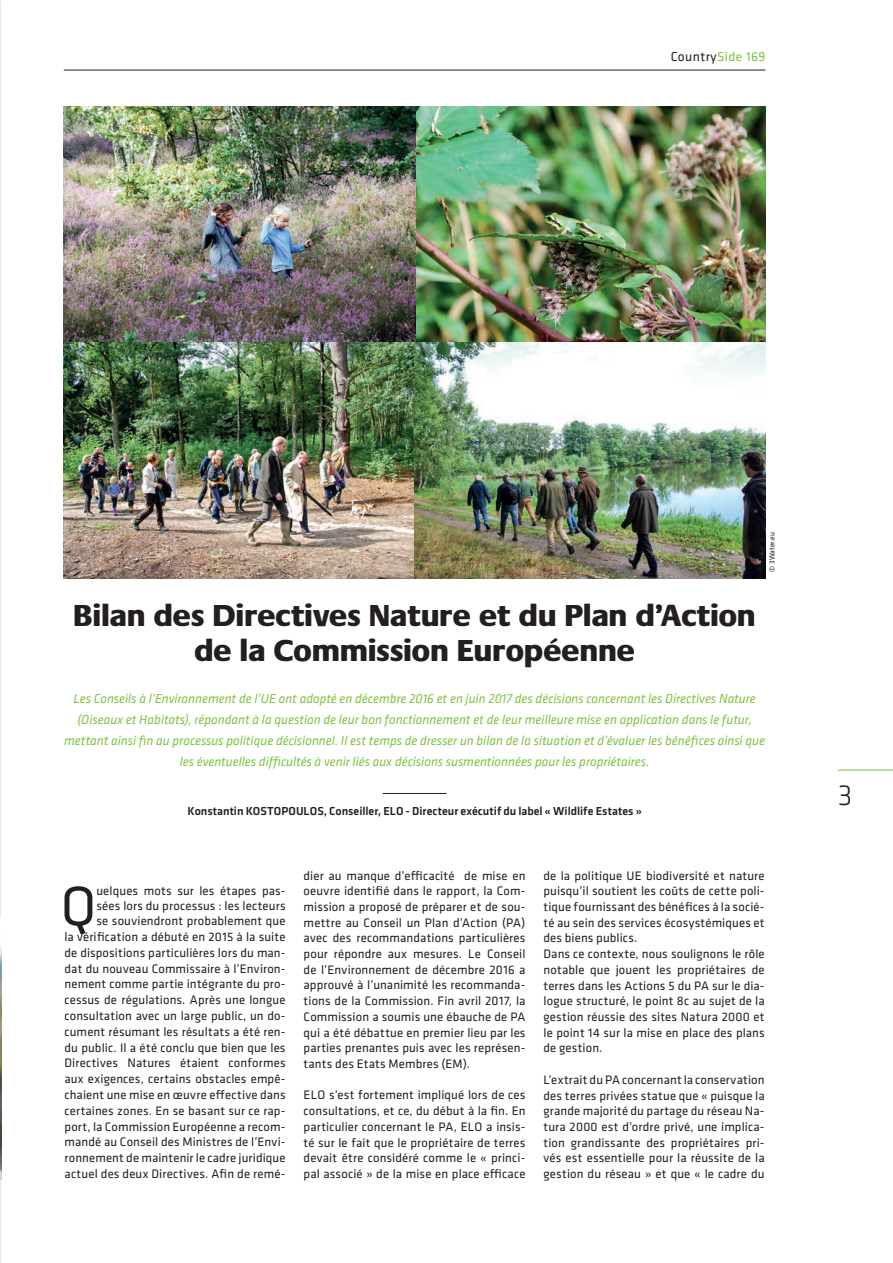
<style>
.page{position:relative;width:893px;height:1263px;background:#fff}
.page>*{position:absolute;margin:0;border:0;box-sizing:border-box;transform-origin:0 0}
.t1{font:57.75px "Klavika";color:#231f20}
.t2{font:800 31.5px/34.5px "Praxis";letter-spacing:.01em;color:#231f20;text-align:center}
.t3{font:300 30px "Klavika";color:#231f20}
.t4{font:italic 13.5px/21px "Klavika";color:#7fc241;text-align:center}
.t5{font:13.5px "Klavika";letter-spacing:.03em;color:#231f20}
.t6{font:12.75px/15.8px "Klavika";letter-spacing:.01em;color:#231f20;text-align:justify}
.t7{font:500 12px "Klavika";color:#231f20}
.t8{font:7.5px "Klavika";color:#231f20}
.s1{color:#7fc241}
</style>
<div class="page">
<hr style="left:838px;top:770px;width:55px;height:1px;background:#7fc241">
<hr style="left:64px;top:70px;width:701px;height:1px;background:#231f20">
<hr style="left:383px;top:793px;width:63px;height:1px;background:#231f20">
<img style="left:0;top:946px;width:1px;height:233px">
<img style="left:63px;top:106px;width:702px;height:473px">
<p class="t5" style="left:671px;top:49px;width:96px">Country<span class="s1">Side 169</span></p>
<p class="t8" style="left:768px;top:572px;width:41px;rotate:-90deg">© 3Water.eu</p>
<h2 class="t2" style="left:74px;top:599px;width:683px">Bilan des Directives Nature et du Plan d’Action de la Commission Européenne</h2>
<p class="t4" style="left:64px;top:688px;width:702px">Les Conseils à l’Environnement de l’UE ont adopté en décembre 2016 et en juin 2017 des décisions concernant les Directives Nature (Oiseaux et Habitats), répondant à la question de leur bon fonctionnement et de leur meilleure mise en application dans le futur, mettant ainsi fin au processus politique décisionnel. Il est temps de dresser un bilan de la situation et d’évaluer les bénéfices ainsi que les éventuelles difficultés à venir liés aux décisions susmentionnées pour les propriétaires.</p>
<p class="t7" style="left:187px;top:804px;width:456px">Konstantin KOSTOPOULOS, Conseiller, ELO - Directeur exécutif du label « Wildlife Estates »</p>
<h1 class="t1" style="left:60px;top:875px;width:37px">Q</h1>
<p class="t6" style="left:65px;top:883px;width:223px;text-align:right">uelques mots sur les étapes pas-<br>sées lors du processus : les lecteurs<br>se souviendront probablement que<br>la vérification a débuté en 2015 à la suite de dispositions particulières lors du man&shy;dat du nouveau Commissaire à l’Environ&shy;nement comme partie intégrante du pro&shy;cessus de régulations. Après une longue consultation avec un large public, un do&shy;cument résumant les résultats a été ren&shy;du public. Il a été conclu que bien que les Directives Natures étaient conformes aux exigences, certains obstacles empê&shy;chaient une mise en œuvre effective dans certaines zones. En se basant sur ce rap&shy;port, la Commission Européenne a recom&shy;mandé au Conseil des Ministres de l’Envi&shy;ronnement de maintenir le cadre juridique actuel des deux Directives. Afin de remé-</p>
<p class="t6" style="left:304px;top:868px;width:223px">dier au manque d’efficacité de mise en oeuvre identifié dans le rapport, la Com&shy;mission a proposé de préparer et de sou&shy;mettre au Conseil un Plan d’Action (PA) avec des recommandations particulières pour répondre aux mesures. Le Conseil de l’Environnement de décembre 2016 a approuvé à l’unanimité les recommanda&shy;tions de la Commission. Fin avril 2017, la Commission a soumis une ébauche de PA qui a été débattue en premier lieu par les parties prenantes puis avec les représen&shy;tants des Etats Membres (EM).</p>
<p class="t6" style="left:304px;top:1087px;width:223px">ELO s’est fortement impliqué lors de ces consultations, et ce, du début à la fin. En particulier concernant le PA, ELO a insis&shy;té sur le fait que le propriétaire de terres devait être considéré comme le « princi&shy;pal associé » de la mise en place efficace</p>
<p class="t6" style="left:543px;top:868px;width:223px;text-align:left">de la politique UE biodiversité et nature puisqu’il soutient les coûts de cette poli&shy;tique fournissant des bénéfices à la socié&shy;té au sein des services écosystémiques et des biens publics.<br>Dans ce contexte, nous soulignons le rôle notable que jouent les propriétaires de terres dans les Actions 5 du PA sur le dia&shy;logue structuré, le point 8c au sujet de la gestion réussie des sites Natura 2000 et le point 14 sur la mise en place des plans de gestion.</p>
<p class="t6" style="left:543px;top:1072px;width:223px">L’extrait du PA concernant la conservation des terres privées statue que « puisque la grande majorité du partage du réseau Na&shy;tura 2000 est d’ordre privé, une implica&shy;tion grandissante des propriétaires pri&shy;vés est essentielle pour la réussite de la gestion du réseau » et que « le cadre du</p>
<h3 class="t3" style="left:838px;top:779px;width:16px">3</h3>
</div>
